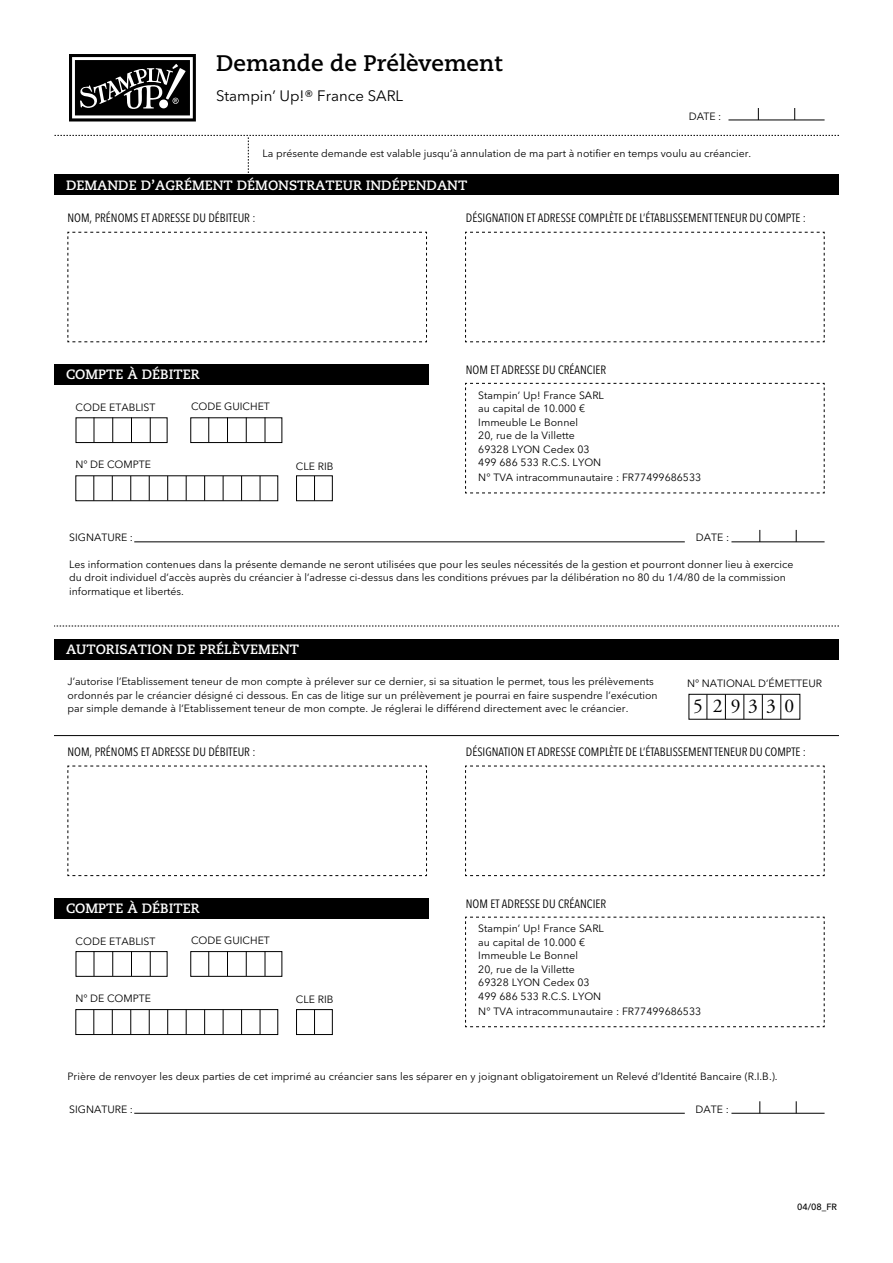
<style>
.page{position:relative;width:893px;height:1263px;background:#fff}
.page>*{position:absolute;margin:0;border:0;box-sizing:border-box;transform-origin:0 0}
.t1{font:700 22.5px "Caecilia";color:#000}
.t2{font:19.5px "Adobe Garamond Pro";color:#000}
.t3{font:15px "Avenir Next LT Pro";color:#000}
.t4{font:700 13.5px "Caecilia";color:#fff}
.t5{font:condensed 12px "Avenir Next LT Pro";color:#000}
.t6{font:10.5px/13.5px "Avenir Next LT Pro";color:#000}
.t7{font:500 9px "Avenir Next LT Pro";color:#000}
</style>
<div class="page">
<svg style="left:69px;top:54px;width:127px;height:67px"></svg>
<svg style="left:54px;top:135px;width:785px;height:38px"></svg>
<hr style="left:728px;top:120px;width:97px;height:1px;background:#000">
<svg style="left:758px;top:108px;width:1px;height:12px"></svg>
<svg style="left:794px;top:108px;width:1px;height:12px"></svg>
<div style="left:54px;top:174px;width:785px;height:21px;background:#000"></div>
<hr style="left:134px;top:541px;width:551px;height:1px;background:#000">
<hr style="left:731px;top:541px;width:94px;height:1px;background:#000">
<svg style="left:759px;top:530px;width:1px;height:12px"></svg>
<svg style="left:796px;top:530px;width:1px;height:12px"></svg>
<svg style="left:54px;top:626px;width:785px;height:1px"></svg>
<div style="left:54px;top:639px;width:785px;height:20px;background:#000"></div>
<hr style="left:54px;top:735px;width:785px;height:1px;background:#000">
<hr style="left:134px;top:1113px;width:551px;height:1px;background:#000">
<hr style="left:731px;top:1113px;width:94px;height:1px;background:#000">
<svg style="left:759px;top:1101px;width:1px;height:12px"></svg>
<svg style="left:796px;top:1101px;width:1px;height:12px"></svg>
<div style="left:54px;top:364px;width:374px;height:21px;background:#000"></div>
<div style="left:76px;top:417px;width:91px;height:26px;border:1px solid #000"></div>
<svg style="left:94px;top:417px;width:1px;height:25px"></svg>
<svg style="left:112px;top:417px;width:1px;height:25px"></svg>
<svg style="left:131px;top:417px;width:1px;height:25px"></svg>
<svg style="left:150px;top:417px;width:1px;height:25px"></svg>
<div style="left:190px;top:417px;width:92px;height:26px;border:1px solid #000"></div>
<svg style="left:208px;top:417px;width:1px;height:25px"></svg>
<svg style="left:227px;top:417px;width:1px;height:25px"></svg>
<svg style="left:246px;top:417px;width:1px;height:25px"></svg>
<svg style="left:265px;top:417px;width:1px;height:25px"></svg>
<svg style="left:93px;top:477px;width:1px;height:22px"></svg>
<svg style="left:112px;top:477px;width:1px;height:22px"></svg>
<svg style="left:130px;top:477px;width:1px;height:22px"></svg>
<svg style="left:149px;top:477px;width:1px;height:22px"></svg>
<svg style="left:186px;top:477px;width:1px;height:22px"></svg>
<svg style="left:204px;top:477px;width:1px;height:22px"></svg>
<svg style="left:223px;top:477px;width:1px;height:22px"></svg>
<svg style="left:241px;top:477px;width:1px;height:22px"></svg>
<svg style="left:167px;top:477px;width:1px;height:22px"></svg>
<svg style="left:260px;top:476px;width:1px;height:25px"></svg>
<svg style="left:314px;top:477px;width:1px;height:22px"></svg>
<div style="left:296px;top:475px;width:37px;height:26px;border:1px solid #000"></div>
<svg style="left:465px;top:383px;width:360px;height:111px"></svg>
<svg style="left:706px;top:696px;width:1px;height:22px"></svg>
<svg style="left:725px;top:696px;width:1px;height:22px"></svg>
<svg style="left:743px;top:696px;width:1px;height:22px"></svg>
<svg style="left:762px;top:696px;width:1px;height:22px"></svg>
<svg style="left:780px;top:696px;width:1px;height:22px"></svg>
<div style="left:688px;top:694px;width:112px;height:26px;border:1px solid #000"></div>
<svg style="left:465px;top:231px;width:360px;height:112px"></svg>
<svg style="left:67px;top:231px;width:360px;height:112px"></svg>
<div style="left:54px;top:898px;width:374px;height:21px;background:#000"></div>
<div style="left:76px;top:951px;width:91px;height:26px;border:1px solid #000"></div>
<svg style="left:94px;top:951px;width:1px;height:25px"></svg>
<svg style="left:112px;top:951px;width:1px;height:25px"></svg>
<svg style="left:131px;top:951px;width:1px;height:25px"></svg>
<svg style="left:150px;top:951px;width:1px;height:25px"></svg>
<div style="left:190px;top:951px;width:92px;height:26px;border:1px solid #000"></div>
<svg style="left:208px;top:951px;width:1px;height:25px"></svg>
<svg style="left:227px;top:951px;width:1px;height:25px"></svg>
<svg style="left:246px;top:951px;width:1px;height:25px"></svg>
<svg style="left:265px;top:951px;width:1px;height:25px"></svg>
<svg style="left:93px;top:1011px;width:1px;height:22px"></svg>
<svg style="left:112px;top:1011px;width:1px;height:22px"></svg>
<svg style="left:130px;top:1011px;width:1px;height:22px"></svg>
<svg style="left:149px;top:1011px;width:1px;height:22px"></svg>
<svg style="left:186px;top:1011px;width:1px;height:22px"></svg>
<svg style="left:204px;top:1011px;width:1px;height:22px"></svg>
<svg style="left:223px;top:1011px;width:1px;height:22px"></svg>
<svg style="left:241px;top:1011px;width:1px;height:22px"></svg>
<svg style="left:167px;top:1011px;width:1px;height:22px"></svg>
<div style="left:75px;top:1009px;width:203px;height:26px;border:1px solid #000"></div>
<svg style="left:260px;top:1010px;width:1px;height:24px"></svg>
<svg style="left:314px;top:1011px;width:1px;height:22px"></svg>
<div style="left:296px;top:1009px;width:37px;height:26px;border:1px solid #000"></div>
<svg style="left:465px;top:916px;width:360px;height:111px"></svg>
<svg style="left:465px;top:765px;width:360px;height:111px"></svg>
<svg style="left:67px;top:765px;width:360px;height:111px"></svg>
<h1 class="t1" style="left:216px;top:50px;width:288px">Demande de Prélèvement</h1>
<h3 class="t3" style="left:216px;top:87px;width:189px">Stampin’ Up!® France SARL</h3>
<p class="t6" style="left:689px;top:110px;width:34px">DATE :</p>
<p class="t6" style="left:262px;top:147px;width:490px">La présente demande est valable jusqu’à annulation de ma part à notifier en temps voulu au créancier.</p>
<p class="t4" style="left:66px;top:177px;width:403px">DEMANDE D’AGRÉMENT DÉMONSTRATEUR INDÉPENDANT</p>
<p class="t5" style="left:68px;top:211px;width:190px">NOM, PRÉNOMS ET ADRESSE DU DÉBITEUR :</p>
<p class="t5" style="left:466px;top:211px;width:341px">DÉSIGNATION ET ADRESSE COMPLÈTE DE L’ÉTABLISSEMENT TENEUR DU COMPTE :</p>
<p class="t4" style="left:66px;top:367px;width:135px">COMPTE À DÉBITER</p>
<p class="t6" style="left:76px;top:401px;width:81px">CODE ETABLIST</p>
<p class="t6" style="left:191px;top:399px;width:80px">CODE GUICHET</p>
<p class="t6" style="left:75px;top:458px;width:77px">N° DE COMPTE</p>
<p class="t6" style="left:296px;top:459px;width:39px">CLE RIB</p>
<p class="t5" style="left:466px;top:362px;width:142px">NOM ET ADRESSE DU CRÉANCIER</p>
<p class="t6" style="left:478px;top:388px;width:127px">Stampin’ Up! France SARL au capital de 10.000 €<br>Immeuble Le Bonnel<br>20, rue de la Villette<br>69328 LYON Cedex 03<br>499 686 533 R.C.S. LYON</p>
<p class="t6" style="left:478px;top:471px;width:224px">N° TVA intracommunautaire : FR77499686533</p>
<p class="t6" style="left:69px;top:530px;width:65px">SIGNATURE :</p>
<p class="t6" style="left:696px;top:530px;width:35px">DATE :</p>
<p class="t6" style="left:69px;top:557px;width:726px">Les information contenues dans la présente demande ne seront utilisées que pour les seules nécessités de la gestion et pourront donner lieu à exercice du droit individuel d’accès auprès du créancier à l’adresse ci-dessus dans les conditions prévues par la délibération no 80 du 1/4/80 de la commission informatique et libertés.</p>
<p class="t4" style="left:66px;top:641px;width:234px">AUTORISATION DE PRÉLÈVEMENT</p>
<p class="t6" style="left:68px;top:674px;width:592px">J’autorise l’Etablissement teneur de mon compte à prélever sur ce dernier, si sa situation le permet, tous les prélèvements ordonnés par le créancier désigné ci dessous. En cas de litige sur un prélèvement je pourrai en faire suspendre l’exécution par simple demande à l’Etablissement teneur de mon compte. Je réglerai le différend directement avec le créancier.</p>
<p class="t6" style="left:687px;top:676px;width:137px">N° NATIONAL D’ÉMETTEUR</p>
<h2 class="t2" style="left:693px;top:694px;width:102px">5 2 933 0</h2>
<p class="t5" style="left:68px;top:745px;width:190px">NOM, PRÉNOMS ET ADRESSE DU DÉBITEUR :</p>
<p class="t5" style="left:466px;top:745px;width:341px">DÉSIGNATION ET ADRESSE COMPLÈTE DE L’ÉTABLISSEMENT TENEUR DU COMPTE :</p>
<p class="t4" style="left:66px;top:900px;width:135px">COMPTE À DÉBITER</p>
<p class="t6" style="left:76px;top:934px;width:81px">CODE ETABLIST</p>
<p class="t6" style="left:191px;top:933px;width:80px">CODE GUICHET</p>
<p class="t6" style="left:75px;top:991px;width:77px">N° DE COMPTE</p>
<p class="t6" style="left:296px;top:993px;width:39px">CLE RIB</p>
<p class="t5" style="left:466px;top:896px;width:142px">NOM ET ADRESSE DU CRÉANCIER</p>
<p class="t6" style="left:478px;top:922px;width:127px">Stampin’ Up! France SARL au capital de 10.000 €<br>Immeuble Le Bonnel<br>20, rue de la Villette<br>69328 LYON Cedex 03<br>499 686 533 R.C.S. LYON</p>
<p class="t6" style="left:478px;top:1004px;width:224px">N° TVA intracommunautaire : FR77499686533</p>
<p class="t6" style="left:68px;top:1070px;width:712px">Prière de renvoyer les deux parties de cet imprimé au créancier sans les séparer en y joignant obligatoirement un Relevé d’Identité Bancaire (R.I.B.).</p>
<p class="t6" style="left:69px;top:1102px;width:65px">SIGNATURE :</p>
<p class="t6" style="left:696px;top:1102px;width:35px">DATE :</p>
<p class="t7" style="left:797px;top:1201px;width:41px">04/08_FR</p>
</div>
